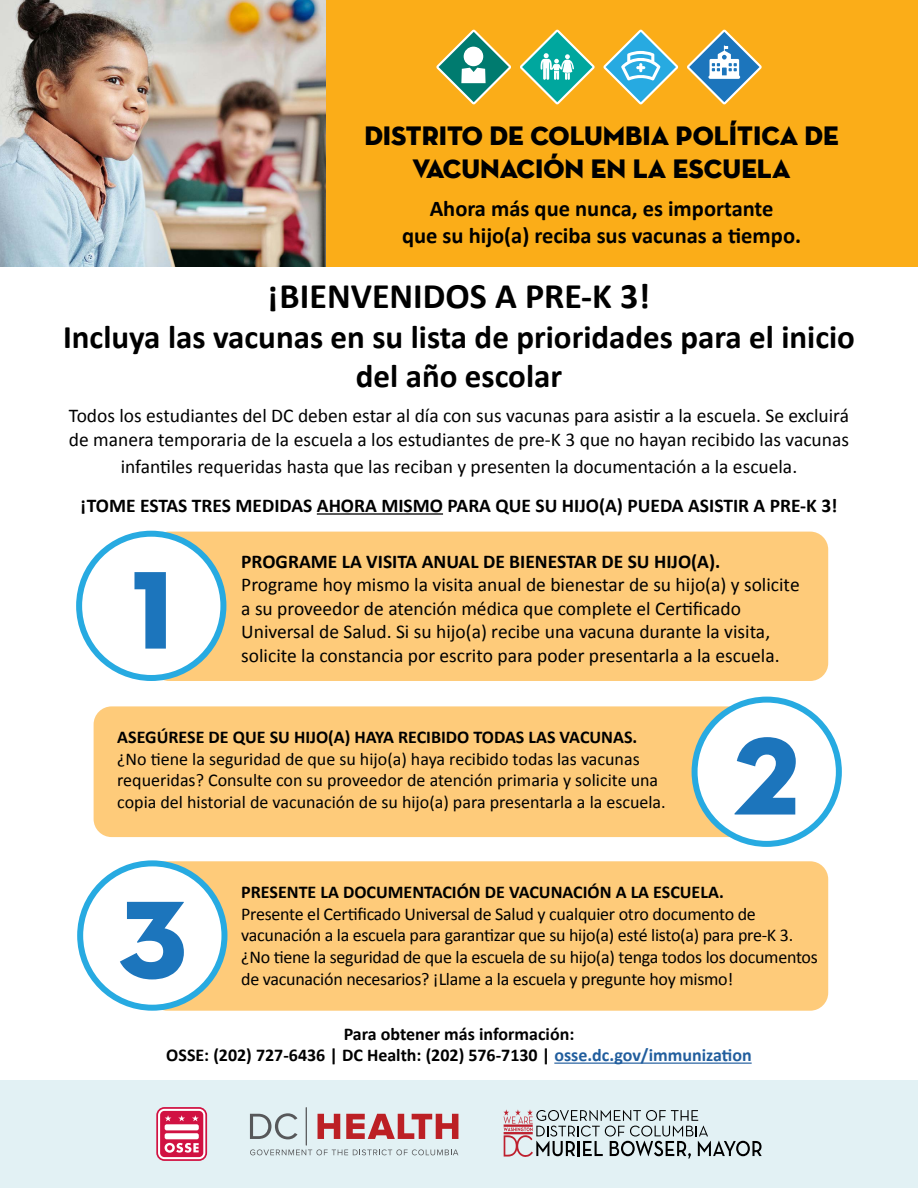
<style>
.page{position:relative;width:918px;height:1188px;background:#fff}
.page>*{position:absolute;margin:0;border:0;box-sizing:border-box;transform-origin:0 0}
.t1{font:112.5px "Neutra Disp Titling";color:#1c75bc}
.t2{font:700 36px "Calibri";color:#000}
.t3{font:700 33px/39px "Calibri";color:#000;text-align:center}
.t4{font:27px/32.4px "Neutra Disp Titling";color:#000;text-align:center}
.t5{font:700 22.5px/27px "Calibri";color:#000;text-align:center}
.t6{font:19.5px/23.4px "Calibri";color:#000}
.t7{font:700 19.5px "Calibri";color:#000}
.t8{font:18px/21.6px "Calibri";letter-spacing:-.015em;color:#000}
.t9{font:700 18px/21.6px "Calibri";color:#000;text-align:center}
.s1{color:#215e9e}
</style>
<div class="page">
<div style="left:0;top:1080px;width:918px;height:108px;background:#e2f1f4"></div>
<div style="left:149px;top:861px;width:679px;height:150px;background:#fecb7a;border-radius:18px"></div>
<div style="left:94px;top:706px;width:652px;height:131px;background:#fecb7a;border-radius:18px"></div>
<hr style="left:317px;top:513px;width:126px;height:2px;background:#000">
<div style="left:80px;top:863px;width:144px;height:145px;background:#fff;border-radius:50%"></div>
<div style="left:77px;top:860px;width:150px;height:151px;border:6px solid #27aae1;border-radius:50%"></div>
<div style="left:695px;top:700px;width:144px;height:144px;background:#fff;border-radius:50%"></div>
<div style="left:692px;top:697px;width:150px;height:150px;border:6px solid #27aae1;border-radius:50%"></div>
<div style="left:151px;top:532px;width:677px;height:149px;background:#fecb7a;border-radius:18px"></div>
<div style="left:79px;top:534px;width:144px;height:144px;background:#fff;border-radius:50%"></div>
<div style="left:76px;top:531px;width:150px;height:150px;border:6px solid #27aae1;border-radius:50%"></div>
<hr style="left:554px;top:1063px;width:198px;height:1px;background:#215e9e">
<svg style="left:250px;top:1113px;width:47px;height:26px"></svg>
<svg style="left:318px;top:1114px;width:22px;height:25px"></svg>
<svg style="left:346px;top:1114px;width:112px;height:25px"></svg>
<hr style="left:306px;top:1107px;width:1px;height:38px;background:#57585a">
<svg style="left:250px;top:1149px;width:208px;height:6px"></svg>
<svg style="left:504px;top:1109px;width:258px;height:50px"></svg>
<svg style="left:156px;top:1107px;width:51px;height:54px;background:#e16e8b"></svg>
<div style="left:317px;top:0;width:601px;height:266px;background:#fbad18"></div>
<svg style="left:436px;top:30px;width:75px;height:74px"></svg>
<svg style="left:687px;top:30px;width:75px;height:74px"></svg>
<svg style="left:520px;top:30px;width:75px;height:74px"></svg>
<svg style="left:603px;top:30px;width:75px;height:74px"></svg>
<img style="left:0;top:0;width:325px;height:266px">
<h3 class="t4" style="left:364px;top:120px;width:476px">DISTRITO DE COLUMBIA POLÍTICA DE<br>VACUNACIÓN EN LA ESCUELA</h3>
<p class="t5" style="left:402px;top:195px;width:401px">Ahora más que nunca, es importante<br>que su hijo(a) reciba sus vacunas a tiempo.</p>
<h2 class="t2" style="left:268px;top:270px;width:384px">¡BIENVENIDOS A PRE-K 3!</h2>
<h3 class="t3" style="left:63px;top:317px;width:793px">Incluya las vacunas en su lista de prioridades para el inicio del año escolar</h3>
<p class="t6" style="left:69px;top:403px;width:782px;line-height:24px">Todos los estudiantes del DC deben estar al día con sus vacunas para asistir a la escuela. Se excluirá de manera temporaria de la escuela a los estudiantes de pre-K 3 que no hayan recibido las vacunas</p>
<p class="t6" style="left:121px;top:455px;width:678px">infantiles requeridas hasta que las reciban y presenten la documentación a la escuela.</p>
<p class="t7" style="left:80px;top:492px;width:759px">¡TOME ESTAS TRES MEDIDAS AHORA MISMO PARA QUE SU HIJO(A) PUEDA ASISTIR A PRE-K 3!</p>
<p class="t7" style="left:241px;top:548px;width:481px">PROGRAME LA VISITA ANUAL DE BIENESTAR DE SU HIJO(A).</p>
<p class="t6" style="left:241px;top:573px;width:560px">Programe hoy mismo la visita anual de bienestar de su hijo(a) y solicite a su proveedor de atención médica que complete el Certificado Universal de Salud. Si su hijo(a) recibe una vacuna durante la visita, solicite la constancia por escrito para poder presentarla a la escuela.</p>
<h1 class="t1" style="left:132px;top:540px;width:43px">1</h1>
<p class="t9" style="left:117px;top:726px;width:522px">ASEGÚRESE DE QUE SU HIJO(A) HAYA RECIBIDO TODAS LAS VACUNAS.</p>
<p class="t8" style="left:117px;top:748px;width:550px">¿No tiene la seguridad de que su hijo(a) haya recibido todas las vacunas requeridas? Consulte con su proveedor de atención primaria y solicite una copia del historial de vacunación de su hijo(a) para presentarla a la escuela.</p>
<h1 class="t1" style="left:734px;top:706px;width:67px">2</h1>
<h1 class="t1" style="left:119px;top:870px;width:70px">3</h1>
<p class="t9" style="left:241px;top:881px;width:484px">PRESENTE LA DOCUMENTACIÓN DE VACUNACIÓN A LA ESCUELA.</p>
<p class="t8" style="left:241px;top:903px;width:578px">Presente el Certificado Universal de Salud y cualquier otro documento de vacunación a la escuela para garantizar que su hijo(a) esté listo(a) para pre-K 3. ¿No tiene la seguridad de que la escuela de su hijo(a) tenga todos los documentos de vacunación necesarios? ¡Llame a la escuela y pregunte hoy mismo!</p>
<p class="t9" style="left:166px;top:1022px;width:587px">Para obtener más información:<br>OSSE: (202) 727-6436 | DC Health: (202) 576-7130 | <span class="s1">osse.dc.gov/immunization</span></p>
</div>
